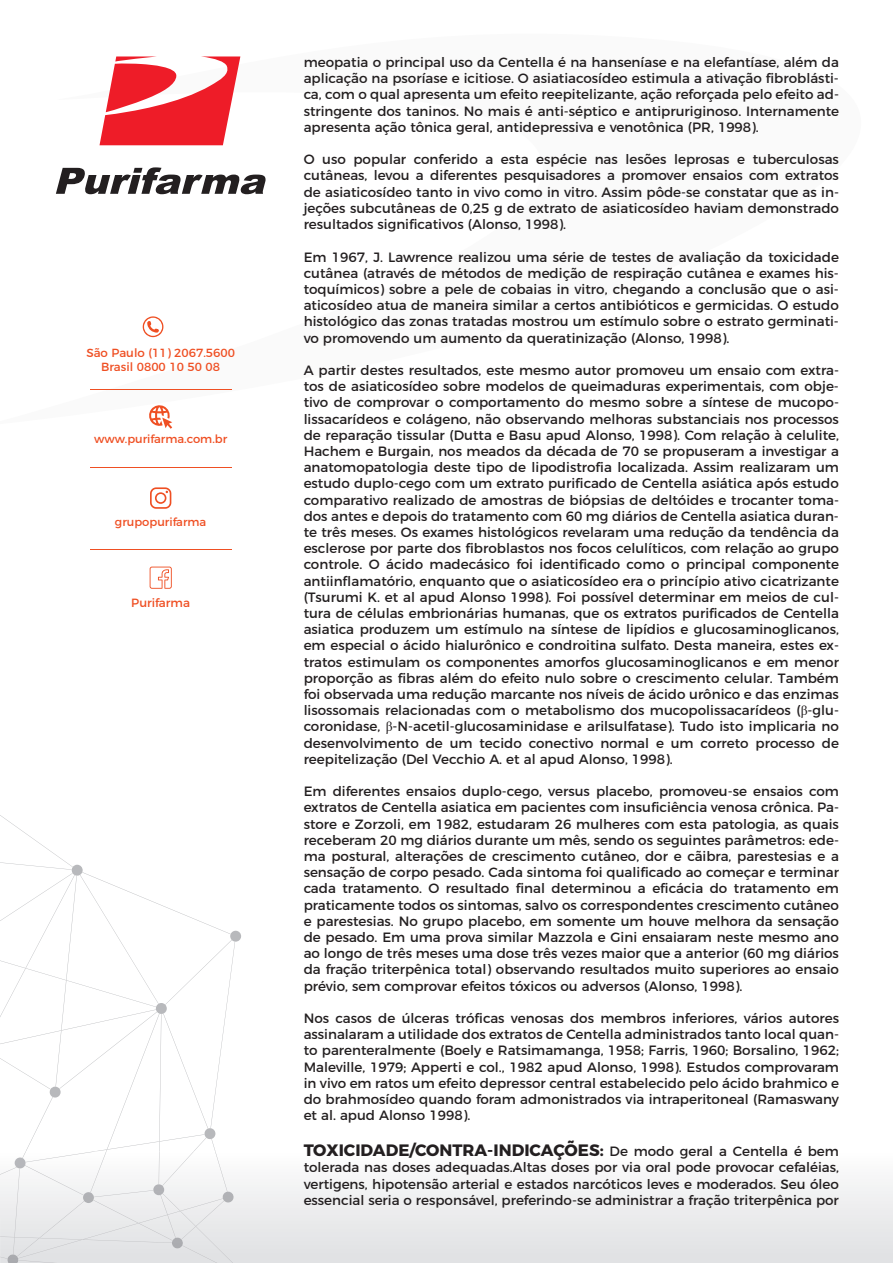
<style>
.page{position:relative;width:893px;height:1263px;background:#fff}
.page>*{position:absolute;margin:0;border:0;box-sizing:border-box;transform-origin:0 0}
.t1{font:700 16.5px "Montserrat";color:#231f20}
.t2{font:13.5px/16.2px "Montserrat";color:#231f20;text-align:justify}
.t3{font:12px "Montserrat";color:#ef4f23}
.t4{font:11.85px/14.4px "Montserrat";color:#ef4f23;text-align:center}
.t5{font:11.55px "Montserrat";color:#ef4f23}
.s1{font-family:"Times New Roman"}
.s2{font-weight:400;font-size:13.5px}
</style>
<div class="page">
<img style="left:18px;top:1198px;width:144px;height:60px">
<div style="left:93px;top:1200px;width:69px;height:41px;background:#e9eaeb"></div>
<div style="left:25px;top:1168px;width:59px;height:27px;background:#f4f5f5"></div>
<img style="left:90px;top:1168px;width:16px;height:24px">
<img style="left:215px;top:1168px;width:13px;height:24px">
<img style="left:162px;top:1168px;width:32px;height:18px">
<img style="left:160px;top:1195px;width:2px;height:43px">
<img style="left:162px;top:1193px;width:71px;height:70px">
<img style="left:159px;top:1168px;width:1px;height:16px">
<img style="left:13px;top:1175px;width:7px;height:79px">
<img style="left:0;top:1168px;width:26px;height:7px">
<svg style="left:83px;top:1192px;width:11px;height:11px"></svg>
<svg style="left:223px;top:1191px;width:11px;height:11px"></svg>
<svg style="left:0;top:1254px;width:18px;height:9px"></svg>
<svg style="left:0;top:815px;width:241px;height:353px"></svg>
<svg style="left:153px;top:1184px;width:11px;height:11px"></svg>
<svg style="left:172px;top:1237px;width:11px;height:11px"></svg>
<svg style="left:150px;top:487px;width:21px;height:22px"></svg>
<svg style="left:150px;top:567px;width:22px;height:22px"></svg>
<hr style="left:90px;top:389px;width:141px;height:1px;background:#ef4f23">
<hr style="left:90px;top:467px;width:141px;height:1px;background:#ef4f23">
<hr style="left:90px;top:549px;width:141px;height:1px;background:#ef4f23">
<svg style="left:100px;top:56px;width:140px;height:89px"></svg>
<svg style="left:56px;top:167px;width:210px;height:27px"></svg>
<svg style="left:143px;top:316px;width:20px;height:21px"></svg>
<svg style="left:149px;top:405px;width:23px;height:24px"></svg>
<p class="t4" style="left:86px;top:344px;width:150px">São Paulo (11) 2067.5600<br>Brasil 0800 10 50 08</p>
<p class="t5" style="left:94px;top:430px;width:135px">www.purifarma.com.br</p>
<p class="t5" style="left:115px;top:513px;width:93px">grupopurifarma</p>
<p class="t3" style="left:131px;top:593px;width:60px">Purifarma</p>
<p class="t2" style="left:304px;top:53px;width:537px">meopatia o principal uso da Centella é na hanseníase e na elefantíase, além da aplicação na psoríase e icitiose. O asiatiacosídeo estimula a ativação fibroblásti&shy;ca, com o qual apresenta um efeito reepitelizante, ação reforçada pelo efeito ad&shy;stringente dos taninos. No mais é anti-séptico e antipruriginoso. Internamente apresenta ação tônica geral, antidepressiva e venotônica (PR, 1998).</p>
<p class="t2" style="left:304px;top:150px;width:537px">O uso popular conferido a esta espécie nas lesões leprosas e tuberculosas cutâneas, levou a diferentes pesquisadores a promover ensaios com extratos de asiaticosídeo tanto in vivo como in vitro. Assim pôde-se constatar que as in&shy;jeções subcutâneas de 0,25 g de extrato de asiaticosídeo haviam demonstrado resultados significativos (Alonso, 1998).</p>
<p class="t2" style="left:304px;top:247px;width:537px">Em 1967, J. Lawrence realizou uma série de testes de avaliação da toxicidade cutânea (através de métodos de medição de respiração cutânea e exames his&shy;toquímicos) sobre a pele de cobaias in vitro, chegando a conclusão que o asi&shy;aticosídeo atua de maneira similar a certos antibióticos e germicidas. O estudo histológico das zonas tratadas mostrou um estímulo sobre o estrato germinati&shy;vo promovendo um aumento da queratinização (Alonso, 1998).</p>
<p class="t2" style="left:304px;top:361px;width:537px">A partir destes resultados, este mesmo autor promoveu um ensaio com extra&shy;tos de asiaticosídeo sobre modelos de queimaduras experimentais, com obje&shy;tivo de comprovar o comportamento do mesmo sobre a síntese de mucopo&shy;lissacarídeos e colágeno, não observando melhoras substanciais nos processos de reparação tissular (Dutta e Basu apud Alonso, 1998). Com relação à celulite, Hachem e Burgain, nos meados da década de 70 se propuseram a investigar a anatomopatologia deste tipo de lipodistrofia localizada. Assim realizaram um estudo duplo-cego com um extrato purificado de Centella asiática após estudo comparativo realizado de amostras de biópsias de deltóides e trocanter toma&shy;dos antes e depois do tratamento com 60 mg diários de Centella asiatica duran&shy;te três meses. Os exames histológicos revelaram uma redução da tendência da esclerose por parte dos fibroblastos nos focos celulíticos, com relação ao grupo controle. O ácido madecásico foi identificado como o principal componente antiinflamatório, enquanto que o asiaticosídeo era o princípio ativo cicatrizante (Tsurumi K. et al apud Alonso 1998). Foi possível determinar em meios de cul&shy;tura de células embrionárias humanas, que os extratos purificados de Centella asiatica produzem um estímulo na síntese de lipídios e glucosaminoglicanos, em especial o ácido hialurônico e condroitina sulfato. Desta maneira, estes ex&shy;tratos estimulam os componentes amorfos glucosaminoglicanos e em menor proporção as fibras além do efeito nulo sobre o crescimento celular. Também foi observada uma redução marcante nos níveis de ácido urônico e das enzimas lisossomais relacionadas com o metabolismo dos mucopolissacarídeos (<span class="s1">β</span>-glu&shy;coronidase, <span class="s1">β</span>-N-acetil-glucosaminidase e arilsulfatase). Tudo isto implicaria no desenvolvimento de um tecido conectivo normal e um correto processo de reepitelização (Del Vecchio A. et al apud Alonso, 1998).</p>
<p class="t2" style="left:304px;top:782px;width:537px">Em diferentes ensaios duplo-cego, versus placebo, promoveu-se ensaios com extratos de Centella asiatica em pacientes com insuficiência venosa crônica. Pa&shy;store e Zorzoli, em 1982, estudaram 26 mulheres com esta patologia, as quais receberam 20 mg diários durante um mês, sendo os seguintes parâmetros: ede&shy;ma postural, alterações de crescimento cutâneo, dor e cãibra, parestesias e a sensação de corpo pesado. Cada sintoma foi qualificado ao começar e terminar cada tratamento. O resultado final determinou a eficácia do tratamento em praticamente todos os sintomas, salvo os correspondentes crescimento cutâneo e parestesias. No grupo placebo, em somente um houve melhora da sensação de pesado. Em uma prova similar Mazzola e Gini ensaiaram neste mesmo ano ao longo de três meses uma dose três vezes maior que a anterior (60 mg diários da fração triterpênica total) observando resultados muito superiores ao ensaio prévio, sem comprovar efeitos tóxicos ou adversos (Alonso, 1998).</p>
<p class="t2" style="left:304px;top:1009px;width:537px">Nos casos de úlceras tróficas venosas dos membros inferiores, vários autores assinalaram a utilidade dos extratos de Centella administrados tanto local quan&shy;to parenteralmente (Boely e Ratsimamanga, 1958; Farris, 1960; Borsalino, 1962; Maleville, 1979; Apperti e col., 1982 apud Alonso, 1998). Estudos comprovaram in vivo em ratos um efeito depressor central estabelecido pelo ácido brahmico e do brahmosídeo quando foram admonistrados via intraperitoneal (Ramaswany et al. apud Alonso 1998).</p>
<p class="t1" style="left:304px;top:1137px;width:537px">TOXICIDADE/CONTRA-INDICAÇÕES: <span class="s2">De modo geral a Centella é bem</span></p>
<p class="t2" style="left:304px;top:1158px;width:537px">tolerada nas doses adequadas.Altas doses por via oral pode provocar cefaléias, vertigens, hipotensão arterial e estados narcóticos leves e moderados. Seu óleo essencial seria o responsável, preferindo-se administrar a fração triterpênica por</p>
</div>
